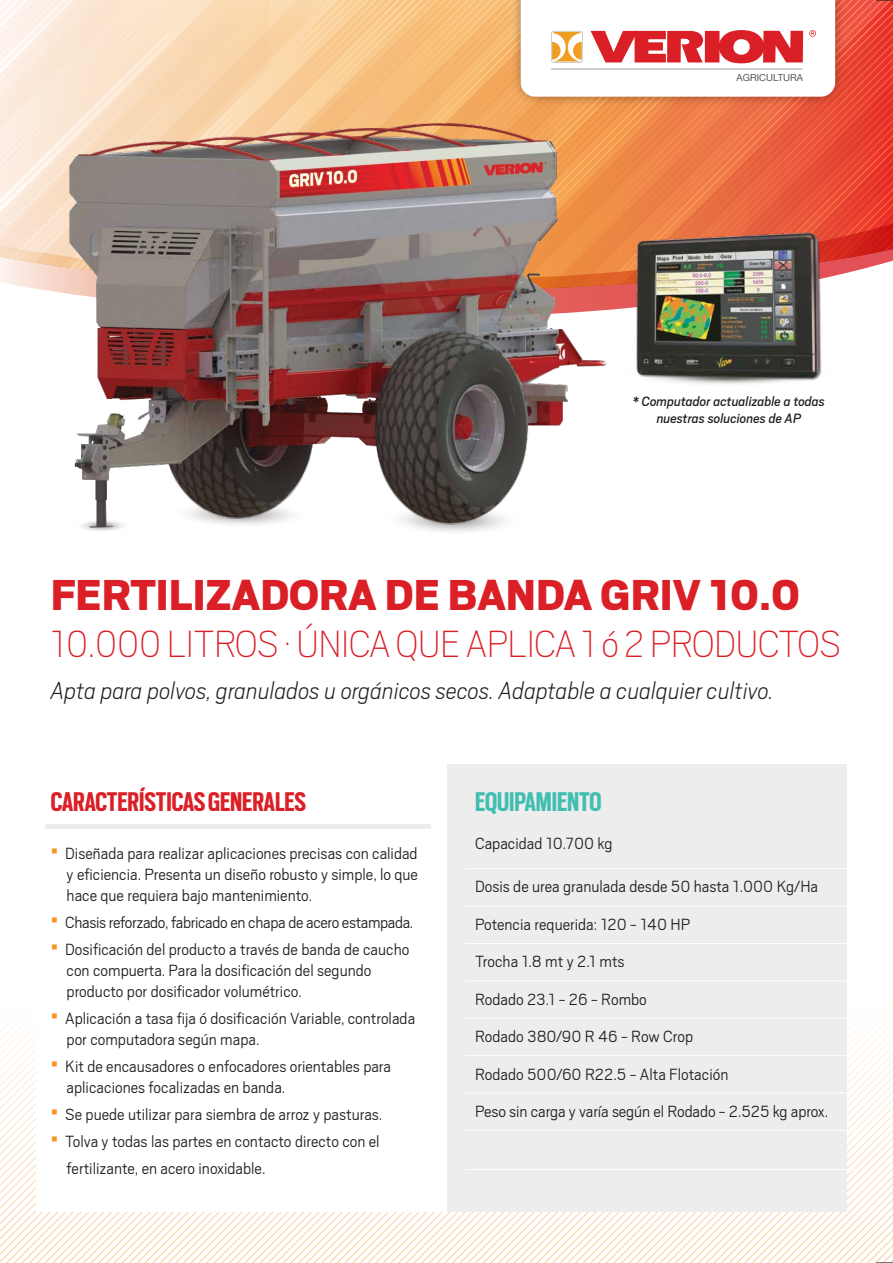
<style>
.page{position:relative;width:893px;height:1263px;background:#fff}
.page>*{position:absolute;margin:0;border:0;box-sizing:border-box;transform-origin:0 0}
.t1{font:900 48px "Scout";color:#da1f26}
.t2{font:100 42px "Scout";letter-spacing:-.015em;color:#da1f26}
.t3{font:700 30px "Scout Cond";color:#da1f26}
.t4{font:700 30px "Scout Cond";color:#42beb1}
.t5{font:italic 200 27px "Scout";color:#231f20}
.t6{font:300 18px/21px "Scout";color:#231f20}
.t7{font:300 18px "Scout";letter-spacing:-.02em;color:#231f20}
.t8{font:italic 15px/16.8px "Scout";color:#231f20;text-align:center}
.t9{font:9.6px "Helvetica Neue";color:#575756}
.s1{color:#f7941e}
</style>
<div class="page">
<svg style="left:170px;top:1212px;width:43px;height:50px"></svg>
<svg style="left:213px;top:1212px;width:61px;height:50px"></svg>
<svg style="left:274px;top:1212px;width:62px;height:50px"></svg>
<svg style="left:336px;top:1212px;width:61px;height:50px"></svg>
<svg style="left:397px;top:1212px;width:54px;height:50px"></svg>
<svg style="left:635px;top:1212px;width:31px;height:50px"></svg>
<svg style="left:666px;top:1212px;width:31px;height:50px"></svg>
<svg style="left:697px;top:1212px;width:31px;height:50px"></svg>
<svg style="left:0;top:1018px;width:170px;height:244px"></svg>
<svg style="left:0;top:0;width:469px;height:290px;background:#f9d8b2"></svg>
<img style="left:469px;top:0;width:52px;height:114px">
<hr style="left:0;top:1262px;width:893px;height:1px;background:#5d5e5e">
<img style="left:626px;top:290px;width:196px;height:94px">
<div style="left:45px;top:824px;width:385px;height:5px;background:#ededee"></div>
<div style="left:37px;top:985px;width:410px;height:227px;background:#fff"></div>
<div style="left:447px;top:764px;width:400px;height:448px;background:#ededee"></div>
<hr style="left:465px;top:868px;width:392px;height:1px;background:#fff">
<hr style="left:465px;top:906px;width:392px;height:1px;background:#fff">
<hr style="left:465px;top:943px;width:392px;height:1px;background:#fff">
<hr style="left:465px;top:980px;width:392px;height:1px;background:#fff">
<hr style="left:465px;top:1018px;width:392px;height:1px;background:#fff">
<hr style="left:465px;top:1055px;width:392px;height:1px;background:#fff">
<hr style="left:465px;top:1092px;width:392px;height:1px;background:#fff">
<hr style="left:465px;top:1130px;width:392px;height:1px;background:#fff">
<hr style="left:465px;top:1169px;width:392px;height:1px;background:#fff">
<img style="left:50px;top:114px;width:565px;height:418px">
<img style="left:521px;top:0;width:372px;height:290px">
<svg style="left:728px;top:1018px;width:165px;height:245px"></svg>
<p class="t9" style="left:737px;top:71px;width:68px">AGRICULTURA</p>
<p class="t8" style="left:633px;top:393px;width:194px">* Computador actualizable a todas nuestras soluciones de AP</p>
<h1 class="t1" style="left:51px;top:564px;width:751px">FERTILIZADORA DE BANDA GRIV 10.0</h1>
<h2 class="t2" style="left:51px;top:616px;width:791px">10.000 LITROS · ÚNICA QUE APLICA 1 ó 2 PRODUCTOS</h2>
<h3 class="t5" style="left:51px;top:673px;width:725px">Apta para polvos, granulados u orgánicos secos. Adaptable a cualquier cultivo.</h3>
<h3 class="t3" style="left:51px;top:782px;width:257px">CARACTERÍSTICAS GENERALES</h3>
<p class="t6" style="left:67px;top:842px;width:353px;text-align:justify;text-indent:-16px"><span class="s1">▪</span> Diseñada para realizar aplicaciones precisas con calidad y eficiencia. Presenta un diseño robusto y simple, lo que hace que requiera bajo mantenimiento.</p>
<p class="t7" style="left:51px;top:911px;width:364px"><span class="s1">▪</span> Chasis reforzado, fabricado en chapa de acero estampada.</p>
<p class="t6" style="left:67px;top:938px;width:344px;text-indent:-16px"><span class="s1">▪</span> Dosificación del producto a través de banda de caucho con compuerta. Para la dosificación del segundo producto por dosificador volumétrico.</p>
<p class="t6" style="left:67px;top:1007px;width:350px;text-indent:-16px"><span class="s1">▪</span> Aplicación a tasa fija ó dosificación Variable, controlada por computadora según mapa.</p>
<p class="t6" style="left:67px;top:1055px;width:326px;text-indent:-16px"><span class="s1">▪</span> Kit de encausadores o enfocadores orientables para aplicaciones focalizadas en banda.</p>
<p class="t6" style="left:51px;top:1103px;width:333px"><span class="s1">▪</span> Se puede utilizar para siembra de arroz y pasturas.</p>
<p class="t6" style="left:67px;top:1127px;width:315px;line-height:27px;text-indent:-16px"><span class="s1">▪</span> Tolva y todas las partes en contacto directo con el fertilizante, en acero inoxidable.</p>
<h3 class="t4" style="left:475px;top:782px;width:128px">EQUIPAMIENTO</h3>
<p class="t6" style="left:475px;top:832px;width:139px">Capacidad 10.700 kg</p>
<p class="t6" style="left:475px;top:867px;width:355px;line-height:37.5px">Dosis de urea granulada desde 50 hasta 1.000 Kg/Ha Potencia requerida: 120 - 140 HP<br>Trocha 1.8 mt y 2.1 mts<br>Rodado 23.1 - 26 - Rombo<br>Rodado 380/90 R 46 - Row Crop<br>Rodado 500/60 R22.5 - Alta Flotación<br>Peso sin carga y varía según el Rodado - 2.525 kg aprox.</p>
</div>
